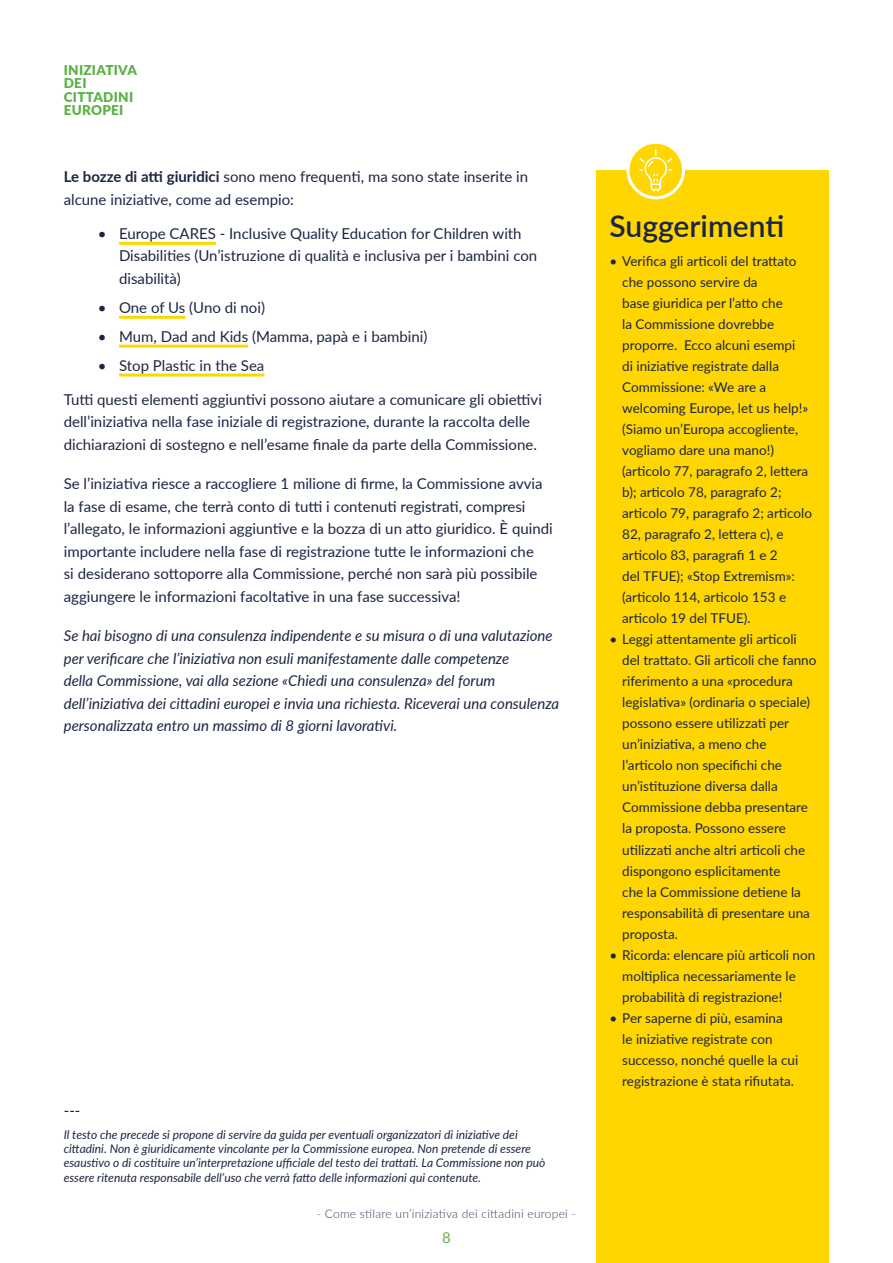
<style>
.page{position:relative;width:893px;height:1263px;background:#fff}
.page>*{position:absolute;margin:0;border:0;box-sizing:border-box;transform-origin:0 0}
.t1{font:600 30px "Lato";color:#1c2543}
.t2{font:15px/22.5px "Lato";color:#1c2543}
.t3{font:italic 15px/22.5px "Lato";color:#1c2543}
.t4{font:15px "Lato";color:#5cb246}
.t5{font:13.5px/21px "Lato";color:#1c2543}
.t6{font:900 13.5px/13.5px "Lato";letter-spacing:.02em;color:#5cb246}
.t7{font:italic 12px/14.4px "Lato";color:#1c2543}
.t8{font:300 12px "Lato";letter-spacing:.02em;color:#3c3e5c}
.s1{font-weight:700}
</style>
<div class="page">
<hr style="left:119px;top:242px;width:97px;height:3px;background:#ffd600">
<hr style="left:119px;top:316px;width:66px;height:3px;background:#ffd600">
<hr style="left:119px;top:345px;width:129px;height:3px;background:#ffd600">
<hr style="left:119px;top:373px;width:145px;height:3px;background:#ffd600">
<div style="left:597px;top:170px;width:232px;height:1093px;background:#ffd600"></div>
<svg style="left:628px;top:142px;width:55px;height:56px"></svg>
<div style="left:626px;top:141px;width:59px;height:58px;border:3px solid #fff;border-radius:50%"></div>
<svg style="left:639px;top:149px;width:33px;height:43px"></svg>
<p class="t6" style="left:64px;top:62px;width:75px">INIZIATIVA<br>DEI<br>CITTADINI<br>EUROPEI</p>
<p class="t2" style="left:64px;top:165px;width:466px"><span class="s1">Le bozze di atti giuridici</span> sono meno frequenti, ma sono state inserite in alcune iniziative, come ad esempio:</p>
<p class="t2" style="left:119px;top:222px;width:420px;text-indent:-21px">• Europe CARES - Inclusive Quality Education for Children with<br>Disabilities (Un’istruzione di qualità e inclusiva per i bambini con disabilità)</p>
<p class="t2" style="left:98px;top:295px;width:169px">• One of Us (Uno di noi)</p>
<p class="t2" style="left:98px;top:324px;width:331px">• Mum, Dad and Kids (Mamma, papà e i bambini)</p>
<p class="t2" style="left:98px;top:353px;width:168px">• Stop Plastic in the Sea</p>
<p class="t2" style="left:64px;top:387px;width:480px">Tutti questi elementi aggiuntivi possono aiutare a comunicare gli obiettivi dell’iniziativa nella fase iniziale di registrazione, durante la raccolta delle dichiarazioni di sostegno e nell’esame finale da parte della Commissione.</p>
<p class="t2" style="left:64px;top:472px;width:490px">Se l’iniziativa riesce a raccogliere 1 milione di firme, la Commissione avvia la fase di esame, che terrà conto di tutti i contenuti registrati, compresi l’allegato, le informazioni aggiuntive e la bozza di un atto giuridico. È quindi importante includere nella fase di registrazione tutte le informazioni che<br>si desiderano sottoporre alla Commissione, perché non sarà più possibile aggiungere le informazioni facoltative in una fase successiva!</p>
<p class="t3" style="left:64px;top:624px;width:497px">Se hai bisogno di una consulenza indipendente e su misura o di una valutazione per verificare che l’iniziativa non esuli manifestamente dalle competenze<br>della Commissione, vai alla sezione «Chiedi una consulenza» del forum dell’iniziativa dei cittadini europei e invia una richiesta. Riceverai una consulenza personalizzata entro un massimo di 8 giorni lavorativi.</p>
<p class="t2" style="left:64px;top:1098px;width:18px">---</p>
<p class="t7" style="left:64px;top:1126px;width:483px">Il testo che precede si propone di servire da guida per eventuali organizzatori di iniziative dei cittadini. Non è giuridicamente vincolante per la Commissione europea. Non pretende di essere esaustivo o di costituire un’interpretazione ufficiale del testo dei trattati. La Commissione non può essere ritenuta responsabile dell’uso che verrà fatto delle informazioni qui contenute.</p>
<p class="t8" style="left:317px;top:1206px;width:261px">- Come stilare un’iniziativa dei cittadini europei -</p>
<p class="t4" style="left:442px;top:1227px;width:10px">8</p>
<h1 class="t1" style="left:609px;top:204px;width:176px">Suggerimenti</h1>
<p class="t5" style="left:622px;top:250px;width:191px;text-indent:-13px">• Verifica gli articoli del trattato che possono servire da<br>base giuridica per l’atto che<br>la Commissione dovrebbe proporre. Ecco alcuni esempi<br>di iniziative registrate dalla<br>Commissione: «We are a welcoming Europe, let us help!» (Siamo un’Europa accogliente, vogliamo dare una mano!) (articolo 77, paragrafo 2, lettera b); articolo 78, paragrafo 2; articolo 79, paragrafo 2; articolo<br>82, paragrafo 2, lettera c), e articolo 83, paragrafi 1 e 2<br>del TFUE); «Stop Extremism»: (articolo 114, articolo 153 e articolo 19 del TFUE).</p>
<p class="t5" style="left:622px;top:628px;width:196px;text-indent:-13px">• Leggi attentamente gli articoli del trattato. Gli articoli che fanno riferimento a una «procedura legislativa» (ordinaria o speciale) possono essere utilizzati per un’iniziativa, a meno che l’articolo non specifichi che un’istituzione diversa dalla<br>Commissione debba presentare la proposta. Possono essere utilizzati anche altri articoli che dispongono esplicitamente<br>che la Commissione detiene la responsabilità di presentare una proposta.</p>
<p class="t5" style="left:622px;top:943px;width:194px;text-indent:-13px">• Ricorda: elencare più articoli non moltiplica necessariamente le probabilità di registrazione!</p>
<p class="t5" style="left:622px;top:1006px;width:178px;text-indent:-13px">• Per saperne di più, esamina<br>le iniziative registrate con successo, nonché quelle la cui registrazione è stata rifiutata.</p>
</div>
